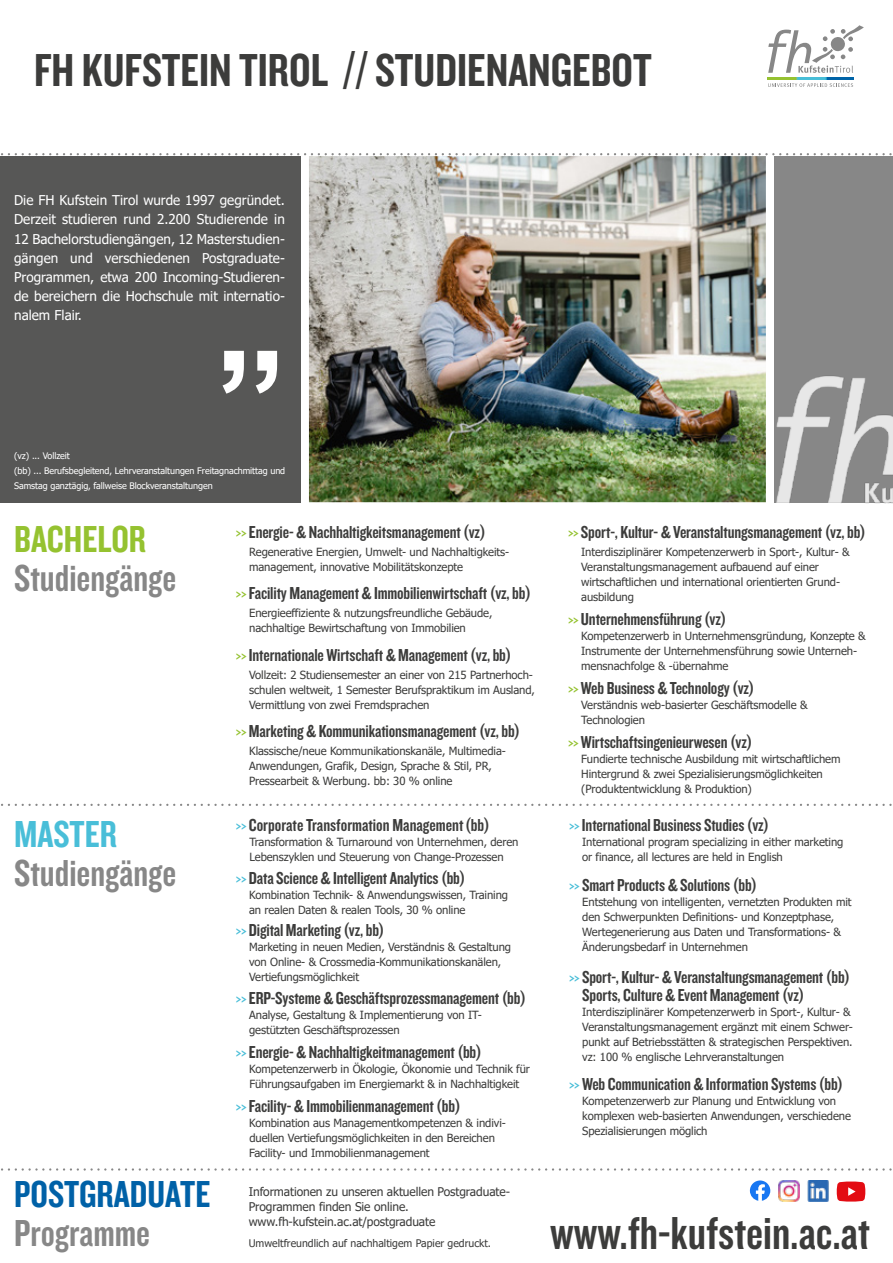
<style>
.page{position:relative;width:893px;height:1263px;background:#fff}
.page>*{position:absolute;margin:0;border:0;box-sizing:border-box;transform-origin:0 0}
.t1{font:48px "Knockout HTF49 Liteweight";color:#3c3c3b}
.t2{font:39px "Knockout HTF49 Liteweight";color:#878787}
.t3{font:39px "Knockout HTF49 Liteweight";color:#0061a7}
.t4{font:39px "Knockout HTF49 Liteweight";color:#95c230}
.t5{font:39px "Knockout HTF49 Liteweight";color:#49bed8}
.t6{font:18px/18px "Knockout HTF49 Liteweight";letter-spacing:-.01em;color:#3c3c3b}
.t7{font:13.5px/19.2px "Tahoma";color:#fff;text-align:justify}
.t8{font:12px/15px "Tahoma";letter-spacing:-.01em;color:#3c3c3b}
.t9{font:11.25px/15px "Tahoma";letter-spacing:-.01em;color:#3c3c3b}
.t10{font:10.5px "Tahoma";color:#3c3c3b}
.t11{font:9px/15px "Tahoma";letter-spacing:-.01em;color:#fff}
.s1{font-size:13.5px;color:#95c230}
.s2{font-size:13.5px;color:#49bed8}
</style>
<div class="page">
<svg style="left:768px;top:83px;width:85px;height:4px"></svg>
<svg style="left:768px;top:25px;width:96px;height:48px"></svg>
<img style="left:768px;top:77px;width:85px;height:2px">
<svg style="left:1px;top:153px;width:891px;height:2px"></svg>
<img style="left:309px;top:156px;width:457px;height:346px">
<div style="left:0;top:156px;width:301px;height:346px;background:#575756"></div>
<svg style="left:223px;top:351px;width:54px;height:43px"></svg>
<div style="left:774px;top:156px;width:119px;height:346px;background:#878787"></div>
<img style="left:775px;top:376px;width:118px;height:128px">
<svg style="left:1px;top:804px;width:891px;height:2px"></svg>
<svg style="left:1px;top:1168px;width:891px;height:2px"></svg>
<svg style="left:750px;top:1180px;width:20px;height:21px"></svg>
<img style="left:778px;top:1180px;width:22px;height:21px">
<img style="left:807px;top:1181px;width:21px;height:20px">
<svg style="left:837px;top:1181px;width:28px;height:20px"></svg>
<h1 class="t1" style="left:34px;top:46px;width:619px">FH KUFSTEIN TIROL // STUDIENANGEBOT</h1>
<p class="t7" style="left:14px;top:191px;width:272px">Die FH Kufstein Tirol wurde 1997 gegründet.<br>Derzeit studieren rund 2.200 Studierende in 12 Bachelorstudiengängen, 12 Masterstudien&shy;gängen und verschiedenen Postgraduate-Programmen, etwa 200 Incoming-Studieren&shy;de bereichern die Hochschule mit internatio&shy;nalem Flair.</p>
<p class="t11" style="left:14px;top:449px;width:273px">(vz) ... Vollzeit<br>(bb) ... Berufsbegleitend, Lehrveranstaltungen Freitagnachmittag und<br>Samstag ganztägig, fallweise Blockveranstaltungen</p>
<h2 class="t4" style="left:14px;top:519px;width:133px">BACHELOR</h2>
<h2 class="t2" style="left:14px;top:558px;width:164px">Studiengänge</h2>
<h2 class="t5" style="left:14px;top:814px;width:104px">MASTER</h2>
<h2 class="t2" style="left:14px;top:853px;width:164px">Studiengänge</h2>
<h2 class="t3" style="left:14px;top:1174px;width:198px">POSTGRADUATE</h2>
<h2 class="t2" style="left:14px;top:1213px;width:137px">Programme</h2>
<h3 class="t6" style="left:236px;top:523px;width:252px"><span class="s1">&gt;&gt;</span> Energie- &amp; Nachhaltigkeitsmanagement (vz)</h3>
<p class="t9" style="left:249px;top:545px;width:262px">Regenerative Energien, Umwelt- und Nachhaltigkeits&shy;management, innovative Mobilitätskonzepte</p>
<h3 class="t6" style="left:236px;top:585px;width:297px"><span class="s1">&gt;&gt;</span> Facility Management &amp; Immobilienwirtschaft (vz, bb)</h3>
<p class="t9" style="left:249px;top:606px;width:245px">Energieeffiziente &amp; nutzungsfreundliche Gebäude, nachhaltige Bewirtschaftung von Immobilien</p>
<h3 class="t6" style="left:236px;top:646px;width:277px"><span class="s1">&gt;&gt;</span> Internationale Wirtschaft &amp; Management (vz, bb)</h3>
<p class="t9" style="left:249px;top:668px;width:287px">Vollzeit: 2 Studiensemester an einer von 215 Partnerhoch&shy;schulen weltweit, 1 Semester Berufspraktikum im Ausland,<br>Vermittlung von zwei Fremdsprachen</p>
<h3 class="t6" style="left:236px;top:723px;width:286px"><span class="s1">&gt;&gt;</span> Marketing &amp; Kommunikationsmanagement (vz, bb)</h3>
<p class="t9" style="left:249px;top:744px;width:258px">Klassische/neue Kommunikationskanäle, Multimedia-<br>Anwendungen, Grafik, Design, Sprache &amp; Stil, PR,<br>Pressearbeit &amp; Werbung. bb: 30 % online</p>
<h3 class="t6" style="left:236px;top:817px;width:256px"><span class="s2">&gt;&gt;</span> Corporate Transformation Management(bb)</h3>
<p class="t9" style="left:249px;top:835px;width:271px">Transformation &amp; Turnaround von Unternehmen, deren<br>Lebenszyklen und Steuerung von Change-Prozessen</p>
<h3 class="t6" style="left:236px;top:869px;width:231px"><span class="s2">&gt;&gt;</span> Data Science &amp; Intelligent Analytics (bb)</h3>
<p class="t9" style="left:249px;top:888px;width:260px">Kombination Technik- &amp; Anwendungswissen, Training an realen Daten &amp; realen Tools, 30 % online</p>
<h3 class="t6" style="left:236px;top:922px;width:150px"><span class="s2">&gt;&gt;</span> Digital Marketing (vz, bb)</h3>
<p class="t9" style="left:249px;top:940px;width:263px">Marketing in neuen Medien, Verständnis &amp; Gestaltung von Online- &amp; Crossmedia-Kommunikationskanälen,<br>Vertiefungsmöglichkeit</p>
<h3 class="t6" style="left:236px;top:989px;width:292px"><span class="s2">&gt;&gt;</span> ERP-Systeme &amp; Geschäftsprozessmanagement (bb)</h3>
<p class="t9" style="left:249px;top:1008px;width:234px">Analyse, Gestaltung &amp; Implementierung von IT&shy;gestützten Geschäftsprozessen</p>
<h3 class="t6" style="left:236px;top:1043px;width:248px"><span class="s2">&gt;&gt;</span> Energie- &amp; Nachhaltigkeitmanagement (bb)</h3>
<p class="t9" style="left:249px;top:1062px;width:282px">Kompetenzerwerb in Ökologie, Ökonomie und Technik für<br>Führungsaufgaben im Energiemarkt &amp; in Nachhaltigkeit</p>
<h3 class="t6" style="left:236px;top:1097px;width:227px"><span class="s2">&gt;&gt;</span> Facility- &amp; Immobilienmanagement (bb)</h3>
<p class="t9" style="left:249px;top:1116px;width:258px">Kombination aus Managementkompetenzen &amp; indivi&shy;duellen Vertiefungsmöglichkeiten in den Bereichen<br>Facility- und Immobilienmanagement</p>
<p class="t8" style="left:249px;top:1185px;width:263px">Informationen zu unseren aktuellen Postgraduate-<br>Programmen finden Sie online. www.fh-kufstein.ac.at/postgraduate</p>
<p class="t10" style="left:249px;top:1236px;width:244px">Umweltfreundlich auf nachhaltigem Papier gedruckt.</p>
<h3 class="t6" style="left:568px;top:523px;width:300px"><span class="s1">&gt;&gt;</span> Sport-, Kultur- &amp; Veranstaltungsmanagement (vz, bb)</h3>
<p class="t9" style="left:581px;top:545px;width:270px">Interdisziplinärer Kompetenzerwerb in Sport-, Kultur- &amp; Veranstaltungsmanagement aufbauend auf einer wirtschaftlichen und international orientierten Grund&shy;ausbildung</p>
<h3 class="t6" style="left:568px;top:610px;width:160px"><span class="s1">&gt;&gt;</span> Unternehmensführung (vz)</h3>
<p class="t9" style="left:581px;top:629px;width:286px">Kompetenzerwerb in Unternehmensgründung, Konzepte &amp;<br>Instrumente der Unternehmensführung sowie Unterneh&shy;mensnachfolge &amp; -übernahme</p>
<h3 class="t6" style="left:568px;top:679px;width:188px"><span class="s1">&gt;&gt;</span> Web Business &amp; Technology (vz)</h3>
<p class="t9" style="left:581px;top:698px;width:228px">Verständnis web-basierter Geschäftsmodelle &amp;<br>Technologien</p>
<h3 class="t6" style="left:568px;top:733px;width:186px"><span class="s1">&gt;&gt;</span> Wirtschaftsingenieurwesen (vz)</h3>
<p class="t9" style="left:581px;top:752px;width:261px">Fundierte technische Ausbildung mit wirtschaftlichem<br>Hintergrund &amp; zwei Spezialisierungsmöglichkeiten (Produktentwicklung &amp; Produktion)</p>
<h3 class="t6" style="left:569px;top:816px;width:202px"><span class="s2">&gt;&gt;</span> International Business Studies (vz)</h3>
<p class="t9" style="left:582px;top:835px;width:263px">International program specializing in either marketing or finance, all lectures are held in English</p>
<h3 class="t6" style="left:569px;top:876px;width:190px"><span class="s2">&gt;&gt;</span> Smart Products &amp; Solutions (bb)</h3>
<p class="t9" style="left:582px;top:895px;width:271px">Entstehung von intelligenten, vernetzten Produkten mit den Schwerpunkten Definitions- und Konzeptphase, Wertegenerierung aus Daten und Transformations- &amp; Änderungsbedarf in Unternehmen</p>
<h3 class="t6" style="left:582px;top:969px;width:269px;text-indent:-13px"><span class="s2">&gt;&gt;</span> Sport-, Kultur- &amp; Veranstaltungsmanagement (bb)<br>Sports, Culture &amp; Event Management (vz)</h3>
<p class="t9" style="left:582px;top:1005px;width:272px">Interdisziplinärer Kompetenzerwerb in Sport-, Kultur- &amp; Veranstaltungsmanagement ergänzt mit einem Schwer&shy;punkt auf Betriebsstätten &amp; strategischen Perspektiven. vz: 100 % englische Lehrveranstaltungen</p>
<h3 class="t6" style="left:569px;top:1075px;width:276px"><span class="s2">&gt;&gt;</span>Web Communication &amp; Information Systems (bb)</h3>
<p class="t9" style="left:582px;top:1094px;width:270px">Kompetenzerwerb zur Planung und Entwicklung von komplexen web-basierten Anwendungen, verschiedene<br>Spezialisierungen möglich</p>
<h1 class="t1" style="left:550px;top:1209px;width:321px">www.fh-kufstein.ac.at</h1>
</div>
